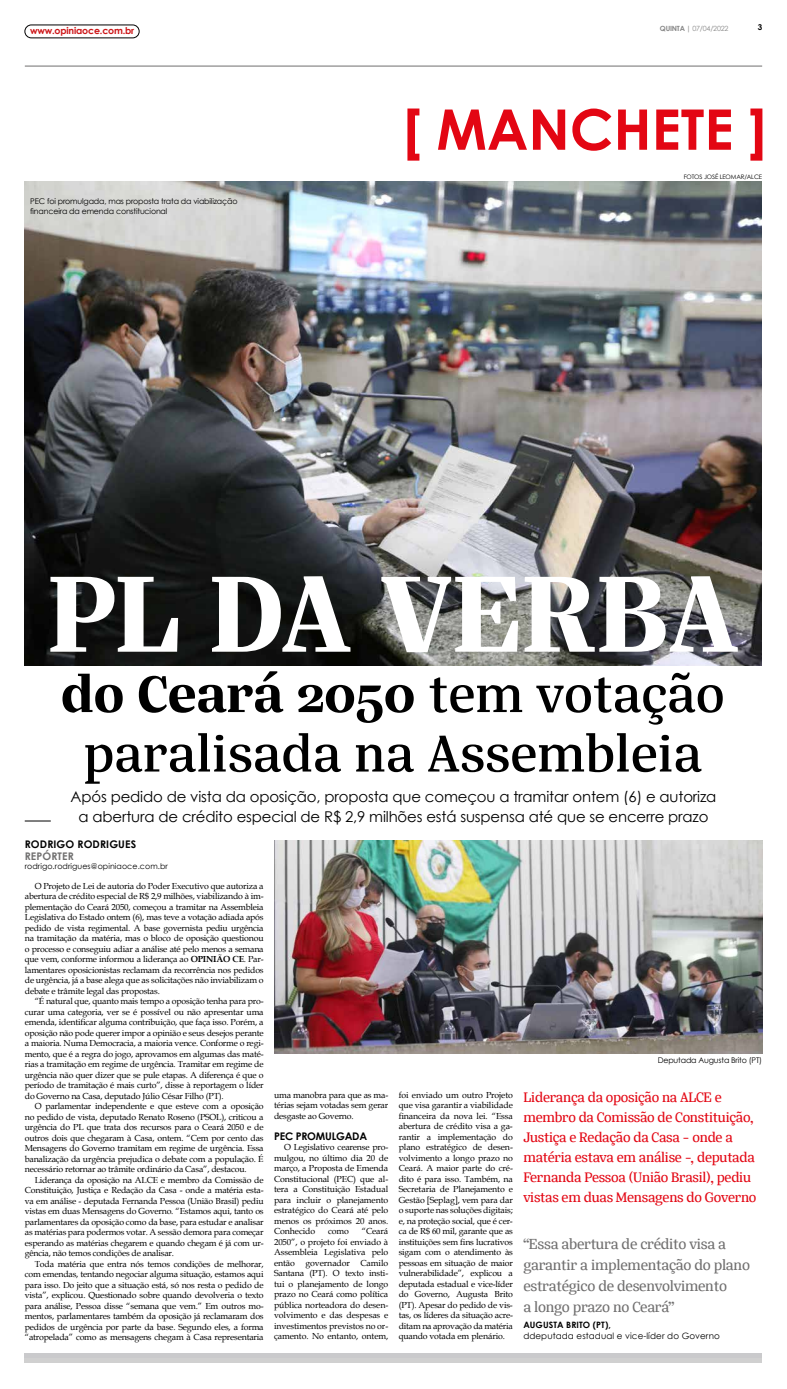
<style>
.page{position:relative;width:787px;height:1389px;background:#fff}
.page>*{position:absolute;margin:0;border:0;box-sizing:border-box;transform-origin:0 0}
.t1{font:700 118.12px "Silva Text";color:#fff}
.t2{font:500 56px/59.5px "Silva Text";color:#000;text-align:center}
.t3{font:15.75px/21px "Silva Text";letter-spacing:-.02em;color:#706f6f}
.t4{font:14.88px/20.1px "Silva Text";letter-spacing:-.02em;color:#e30613}
.t5{font:14.88px/19.2px "Century Gothic";letter-spacing:-.01em;color:#000;text-align:center}
.t6{font:700 10.5px "Century Gothic";letter-spacing:.01em;color:#000}
.t7{font:700 10.5px "Century Gothic";letter-spacing:-.02em;color:#000}
.t8{font:700 10.5px "Century Gothic";letter-spacing:.01em;color:#706f6f}
.t9{font:700 9.45px "Century Gothic";letter-spacing:-.02em;color:#cd1719}
.t10{font:8.75px/10.5px "Book Antiqua";letter-spacing:-.02em;color:#000;text-align:justify}
.t11{font:8.75px "Century Gothic";letter-spacing:.01em;color:#000}
.t12{font:700 8.75px "Century Gothic";letter-spacing:.01em;color:#000}
.t13{font:700 8.05px "Century Gothic";color:#000}
.t14{font:7.88px/10.5px "Century Gothic";letter-spacing:-.02em;color:#000}
.t15{font:7.88px "Century Gothic";letter-spacing:.01em;color:#000}
.t16{font:7.17px "Century Gothic";letter-spacing:-.03em;color:#878787}
.t17{font:6.12px "Century Gothic";letter-spacing:-.02em;color:#000}
.s1{font-weight:700}
</style>
<div class="page">
<div style="left:25px;top:25px;width:114px;height:13px;border:1px solid #000;border-radius:6px"></div>
<hr style="left:25px;top:66px;width:736px;height:1px;background:#706f6f">
<div style="left:25px;top:1358px;width:736px;height:5px;background:#d0d0d0"></div>
<div style="left:25px;top:1353px;width:736px;height:5px;background:#cacacc"></div>
<svg style="left:25px;top:821px;width:26px;height:1px"></svg>
<img style="left:24px;top:181px;width:737px;height:484px">
<img style="left:274px;top:840px;width:487px;height:214px">
<svg style="left:407px;top:109px;width:355px;height:52px"></svg>
<p class="t9" style="left:30px;top:24px;width:106px">www.opiniaoce.com.br</p>
<p class="t16" style="left:659px;top:23px;width:70px"><span class="s1">QUINTA |</span> 07/04/2022</p>
<p class="t13" style="left:757px;top:21px;width:6px">3</p>
<p class="t14" style="left:30px;top:196px;width:209px">PEC foi promulgada, mas proposta trata da viabilização financeira da emenda constitucional</p>
<p class="t17" style="left:683px;top:173px;width:80px">FOTOS JOSÉ LEOMAR/ALCE</p>
<h1 class="t1" style="left:48px;top:534px;width:693px">PL DA VERBA</h1>
<h2 class="t2" style="left:61px;top:664px;width:665px"><span class="s1">do Ceará 2050</span> tem votação paralisada na Assembleia</h2>
<h3 class="t5" style="left:71px;top:787px;width:647px">Após pedido de vista da oposição, proposta que começou a tramitar ontem (6) e autoriza a abertura de crédito especial de R$ 2,9 milhões está suspensa até que se encerre prazo</h3>
<p class="t6" style="left:25px;top:836px;width:113px">RODRIGO RODRIGUES</p>
<p class="t8" style="left:25px;top:848px;width:51px">REPÓRTER</p>
<p class="t15" style="left:25px;top:861px;width:145px">rodrigo.rodrigues@opiniaoce.com.br</p>
<p class="t10" style="left:25px;top:880px;width:240px;text-indent:10px">O Projeto de Lei de autoria do Poder Executivo que autoriza a abertura de crédito especial de R$ 2,9 milhões, viabilizando à im&shy;plementação do Ceará 2050, começou a tramitar na Assembleia Legislativa do Estado ontem (6), mas teve a votação adiada após pedido de vista regimental. A base governista pediu urgência na tramitação da matéria, mas o bloco de oposição questionou o processo e conseguiu adiar a análise até pelo menos a semana que vem, conforme informou a liderança ao <span class="s1">OPINIÃO CE</span>. Par&shy;lamentares oposicionistas reclamam da recorrência nos pedidos de urgência, já a base alega que as solicitações não inviabilizam o debate e trâmite legal das propostas.</p>
<p class="t10" style="left:25px;top:996px;width:240px;text-indent:10px">“É natural que, quanto mais tempo a oposição tenha para pro&shy;curar uma categoria, ver se é possível ou não apresentar uma emenda, identificar alguma contribuição, que faça isso. Porém, a oposição não pode querer impor a opinião e seus desejos perante a maioria. Numa Democracia, a maioria vence. Conforme o regi&shy;mento, que é a regra do jogo, aprovamos em algumas das maté&shy;rias a tramitação em regime de urgência. Tramitar em regime de urgência não quer dizer que se pule etapas. A diferença é que o período de tramitação é mais curto”, disse à reportagem o líder do Governo na Casa, deputado Júlio César Filho (PT).</p>
<p class="t10" style="left:25px;top:1101px;width:240px;text-indent:10px">O parlamentar independente e que esteve com a oposição no pedido de vista, deputado Renato Roseno (PSOL), criticou a urgência do PL que trata dos recursos para o Ceará 2050 e de outros dois que chegaram à Casa, ontem. “Cem por cento das Mensagens do Governo tramitam em regime de urgência. Essa banalização da urgência prejudica o debate com a população. É necessário retornar ao trâmite ordinário da Casa”, destacou.</p>
<p class="t10" style="left:25px;top:1174px;width:240px;text-indent:10px">Liderança da oposição na ALCE e membro da Comissão de Constituição, Justiça e Redação da Casa - onde a matéria esta&shy;va em análise - deputada Fernanda Pessoa (União Brasil) pediu vistas em duas Mensagens do Governo. “Estamos aqui, tanto os parlamentares da oposição como da base, para estudar e analisar as matérias para podermos votar. A sessão demora para começar esperando as matérias chegarem e quando chegam é já com ur&shy;gência, não temos condições de analisar.</p>
<p class="t10" style="left:25px;top:1258px;width:240px;text-indent:10px">Toda matéria que entra nós temos condições de melhorar, com emendas, tentando negociar alguma situação, estamos aqui para isso. Do jeito que a situação está, só nos resta o pedido de vista”, explicou. Questionado sobre quando devolveria o texto para análise, Pessoa disse “semana que vem.” Em outros mo&shy;mentos, parlamentares também da oposição já reclamaram dos pedidos de urgência por parte da base. Segundo eles, a forma “atropelada” como as mensagens chegam à Casa representaria</p>
<p class="t10" style="left:274px;top:1090px;width:116px">uma manobra para que as ma&shy;térias sejam votadas sem gerar desgaste ao Governo.</p>
<p class="t7" style="left:274px;top:1128px;width:95px">PEC PROMULGADA</p>
<p class="t10" style="left:274px;top:1142px;width:116px;text-indent:10px">O Legislativo cearense pro&shy;mulgou, no último dia 20 de março, a Proposta de Emenda Constitucional (PEC) que al&shy;tera a Constituição Estadual para incluir o planejamento estratégico do Ceará até pelo menos os próximos 20 anos.<br>Conhecido</p>
<p class="t10" style="left:274px;top:1226px;width:116px;text-indent:88px">“Ceará 2050”, o projeto foi enviado à Assembleia Legislativa pelo então governador Camilo Santana (PT). O texto insti&shy;tui o planejamento de longo prazo no Ceará como política pública norteadora do desen&shy;volvimento e das despesas e investimentos previstos no or&shy;çamento. No entanto, ontem,</p>
<p class="t10" style="left:328px;top:1226px;width:22px">como</p>
<p class="t14" style="left:657px;top:1055px;width:106px">Deputada Augusta Brito (PT)</p>
<p class="t10" style="left:398px;top:1090px;width:116px">foi enviado um outro Projeto que visa garantir a viabilidade financeira da nova lei. “Essa abertura de crédito visa a ga&shy;rantir a implementação do plano estratégico de desen&shy;volvimento a longo prazo no Ceará. A maior parte do cré&shy;dito é para isso. Também, na Secretaria de Planejamento e Gestão [Seplag], vem para dar o suporte nas soluções digitais; e, na proteção social, que é cer&shy;ca de R$ 60 mil, garante que as instituições sem fins lucrativos sigam com o atendimento às pessoas em situação de maior vulnerabilidade”, explicou a deputada estadual e vice-líder do Governo, Augusta Brito (PT). Apesar do pedido de vis&shy;tas, os líderes da situação acre&shy;ditam na aprovação da matéria quando votada em plenário.</p>
<h3 class="t4" style="left:523px;top:1087px;width:234px">Liderança da oposição na ALCE e membro da Comissão de Constituição, Justiça e Redação da Casa - onde a matéria estava em análise -, deputada Fernanda Pessoa (União Brasil), pediu vistas em duas Mensagens do Governo</h3>
<h3 class="t3" style="left:523px;top:1234px;width:228px">“Essa abertura de crédito visa a garantir a implementação do plano estratégico de desenvolvimento<br>a longo prazo no Ceará”</h3>
<p class="t12" style="left:523px;top:1318px;width:89px">AUGUSTA BRITO (PT),</p>
<p class="t11" style="left:523px;top:1329px;width:198px">ddeputada estadual e vice-líder do Governo</p>
</div>
